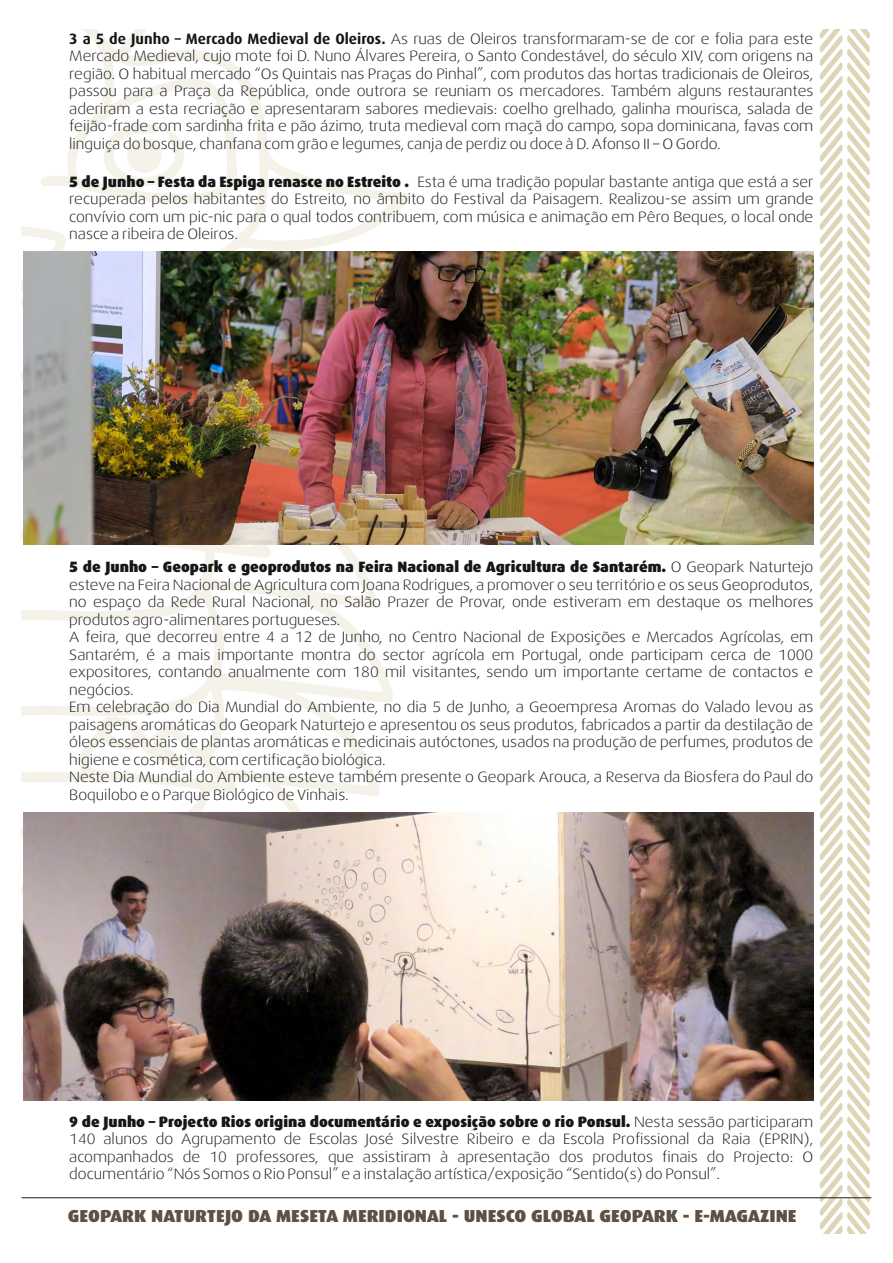
<style>
.page{position:relative;width:893px;height:1263px;background:#fff}
.page>*{position:absolute;margin:0;border:0;box-sizing:border-box;transform-origin:0 0}
.t1{font:900 17.4px "Dax";color:#5e5043;scale:1.06 1}
.t2{font:300 15px/17.5px "Dax Wide";color:#151616;text-align:justify}
.t3{font:900 15px "Dax";color:#151616}
.s1{font-family:"Dax";font-weight:700}
.s2{font-family:"Dax";font-weight:900}
.s3{font-family:"Dax Wide";font-weight:300}
</style>
<div class="page">
<svg style="left:22px;top:30px;width:391px;height:1050px"></svg>
<svg style="left:96px;top:110px;width:97px;height:90px"></svg>
<svg style="left:22px;top:226px;width:50px;height:68px"></svg>
<svg style="left:820px;top:30px;width:50px;height:1203px"></svg>
<hr style="left:22px;top:1197px;width:849px;height:1px;background:#221a0f">
<img style="left:23px;top:251px;width:790px;height:294px">
<img style="left:24px;top:812px;width:789px;height:288px">
<p class="t2" style="left:69px;top:30px;width:746px"><span class="s1">3 a 5 de Junho – Mercado Medieval de Oleiros.</span> As ruas de Oleiros transformaram-se de cor e folia para este Mercado Medieval, cujo mote foi D. Nuno Álvares Pereira, o Santo Condestável, do século XIV, com origens na região. O habitual mercado “Os Quintais nas Praças do Pinhal”, com produtos das hortas tradicionais de Oleiros, passou para a Praça da República, onde outrora se reuniam os mercadores. Também alguns restaurantes aderiram a esta recriação e apresentaram sabores medievais: coelho grelhado, galinha mourisca, salada de feijão-frade com sardinha frita e pão ázimo, truta medieval com maçã do campo, sopa dominicana, favas com linguiça do bosque, chanfana com grão e legumes, canja de perdiz ou doce à D. Afonso II – O Gordo.</p>
<p class="t2" style="left:69px;top:173px;width:746px"><span class="s2">5 de Junho – Festa da Espiga renasce no Estreito .</span> Esta é uma tradição popular bastante antiga que está a ser recuperada pelos habitantes do Estreito, no âmbito do Festival da Paisagem. Realizou-se assim um grande convívio com um pic-nic para o qual todos contribuem, com música e animação em Pêro Beques, o local onde nasce a ribeira de Oleiros.</p>
<p class="t3" style="left:69px;top:558px;width:745px">5 de Junho – Geopark e geoprodutos na Feira Nacional de Agricultura de Santarém. <span class="s3">O Geopark Naturtejo</span></p>
<p class="t2" style="left:69px;top:576px;width:746px;text-align:left">esteve na Feira Nacional de Agricultura com Joana Rodrigues, a promover o seu território e os seus Geoprodutos, no espaço da Rede Rural Nacional, no Salão Prazer de Provar, onde estiveram em destaque os melhores produtos agro-alimentares portugueses.<br>A feira, que decorreu entre 4 a 12 de Junho, no Centro Nacional de Exposições e Mercados Agrícolas, em Santarém, é a mais importante montra do sector agrícola em Portugal, onde participam cerca de 1000 expositores, contando anualmente com 180 mil visitantes, sendo um importante certame de contactos e negócios.<br>Em celebração do Dia Mundial do Ambiente, no dia 5 de Junho, a Geoempresa Aromas do Valado levou as paisagens aromáticas do Geopark Naturtejo e apresentou os seus produtos, fabricados a partir da destilação de óleos essenciais de plantas aromáticas e medicinais autóctones, usados na produção de perfumes, produtos de higiene e cosmética, com certificação biológica.<br>Neste Dia Mundial do Ambiente esteve também presente o Geopark Arouca, a Reserva da Biosfera do Paul do Boquilobo e o Parque Biológico de Vinhais.</p>
<p class="t3" style="left:69px;top:1112px;width:746px">9 de Junho – Projecto Rios origina documentário e exposição sobre o rio Ponsul. <span class="s3">Nesta sessão participaram</span></p>
<p class="t2" style="left:69px;top:1130px;width:746px">140 alunos do Agrupamento de Escolas José Silvestre Ribeiro e da Escola Profissional da Raia (EPRIN), acompanhados de 10 professores, que assistiram à apresentação dos produtos finais do Projecto: O documentário “Nós Somos o Rio Ponsul” e a instalação artística/exposição “Sentido(s) do Ponsul”.</p>
<p class="t1" style="left:68px;top:1206px;width:689px">GEOPARK NATURTEJO DA MESETA MERIDIONAL - UNESCO GLOBAL GEOPARK - E-MAGAZINE</p>
</div>
